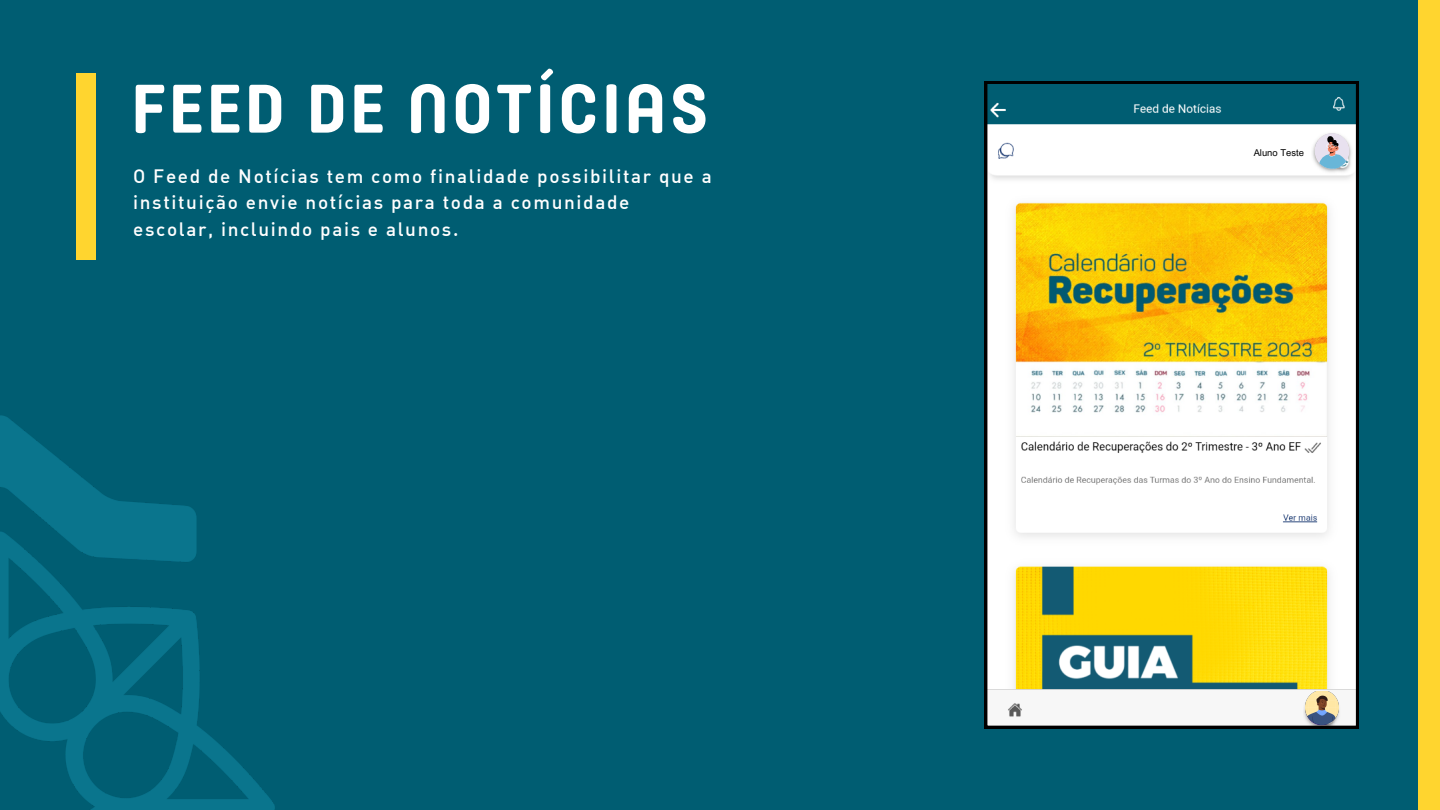
<style>
.page{position:relative;width:1440px;height:810px;background:#005d72}
.page>*{position:absolute;margin:0;border:0;box-sizing:border-box;transform-origin:0 0}
.t1{font:700 68px "Core Mellow";letter-spacing:.035em;color:#fff}
.t2{font:500 19px/26.2px "DIN Alternate";letter-spacing:.085em;color:#fff}
.t3{font:9.4px "Arial MT Pro";color:#000}
</style>
<div class="page">
<div style="left:1418px;top:0;width:22px;height:810px;background:#ffd52f"></div>
<div style="left:76px;top:73px;width:19px;height:187px;background:#ffd52f"></div>
<svg style="left:984px;top:81px;width:375px;height:648px;background:#d6d297"></svg>
<img style="left:1305px;top:691px;width:34px;height:33px">
<svg style="left:1315px;top:133px;width:34px;height:36px"></svg>
<div style="left:1197px;top:140px;width:114px;height:18px;background:#fff"></div>
<div style="left:1019px;top:457px;width:306px;height:15px;background:#fff"></div>
<img style="left:0;top:416px;width:274px;height:394px">
<p class="t1" style="left:131px;top:80px;width:579px">FEED DE NOTÍCIAS</p>
<p class="t2" style="left:133px;top:165px;width:580px">O Feed de Notícias tem como finalidade possibilitar que a instituição envie notícias para toda a comunidade escolar, incluindo pais e alunos.</p>
<p class="t3" style="left:1254px;top:149px;width:52px">Aluno Teste</p>
</div>
